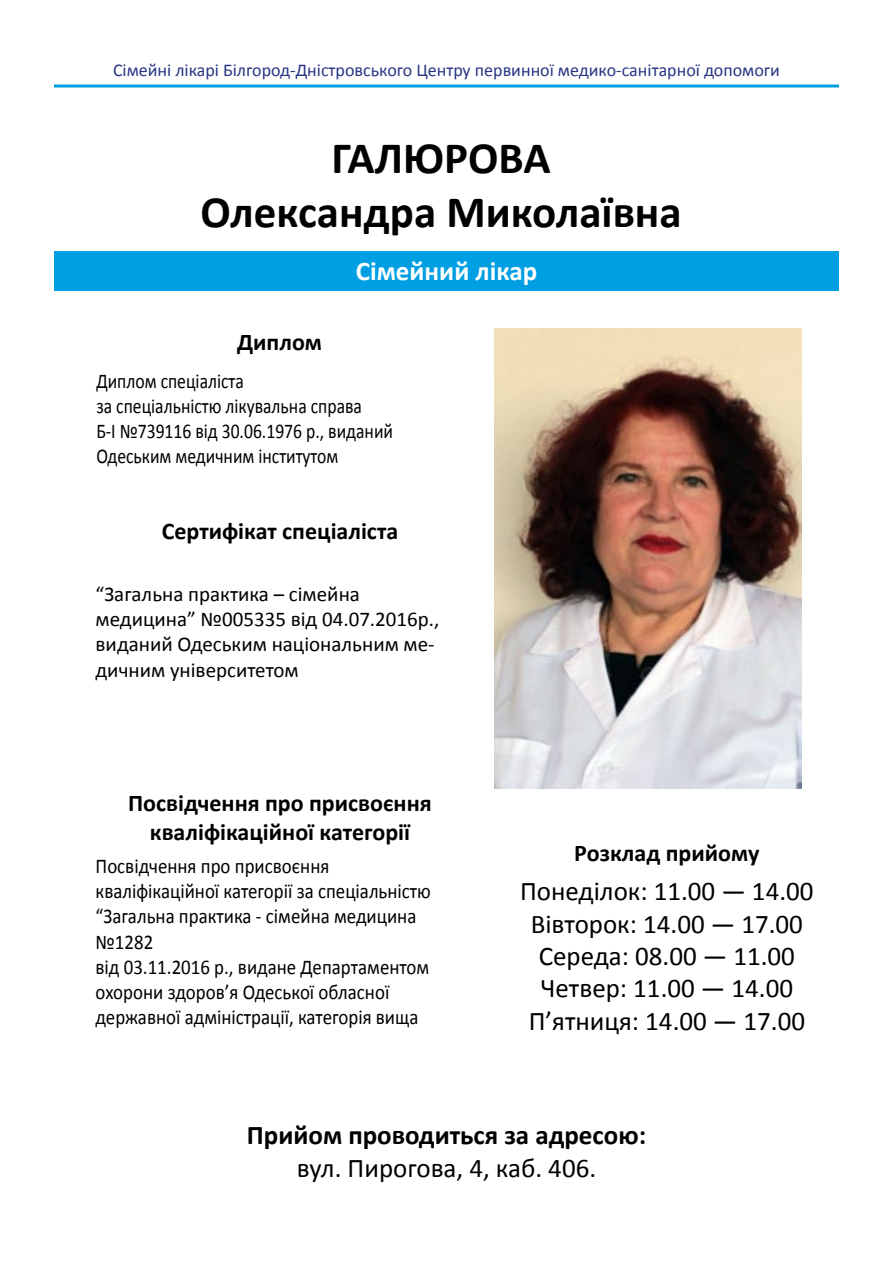
<style>
.page{position:relative;width:893px;height:1263px;background:#fff}
.page>*{position:absolute;margin:0;border:0;box-sizing:border-box;transform-origin:0 0}
.t1{font:700 45px/54px "Calibri";color:#000;text-align:center}
.t2{font:27px/32.4px "Calibri";color:#000;text-align:center}
.t3{font:700 27px "Calibri";color:#000}
.t4{font:700 27px "Calibri";color:#fff}
.t5{font:700 24px/28.8px "Calibri";color:#000;text-align:center}
.t6{font:21px/25.2px "Calibri";color:#000;scale:.9 1}
.t7{font:21px/25.2px "Calibri";color:#000;scale:.84 1}
.t8{font:21px/25.2px "Calibri";color:#000}
.t9{font:18px "Calibri";color:#283583}
</style>
<div class="page">
<hr style="left:54px;top:85px;width:785px;height:3px;background:#009fe3">
<div style="left:54px;top:251px;width:785px;height:39px;background:#009fe3"></div>
<img style="left:495px;top:328px;width:306px;height:461px">
<p class="t9" style="left:113px;top:59px;width:668px">Сімейні лікарі Білгород-Дністровського Центру первинної медико-санітарної допомоги</p>
<h1 class="t1" style="left:201px;top:131px;width:483px">ГАЛЮРОВА<br>Олександра Миколаївна</h1>
<p class="t4" style="left:356px;top:253px;width:183px">Сімейний лікар</p>
<p class="t5" style="left:237px;top:327px;width:86px">Диплом</p>
<p class="t7" style="left:96px;top:368px;width:355px">Диплом спеціаліста<br>за спеціальністю лікувальна справа<br>Б-І №739116 від 30.06.1976 р., виданий<br>Одеським медичним інститутом</p>
<p class="t5" style="left:162px;top:516px;width:238px">Сертифікат спеціаліста</p>
<p class="t8" style="left:96px;top:581px;width:345px">“Загальна практика – сімейна медицина” №005335 від 04.07.2016р., виданий Одеським національним ме&shy;дичним університетом</p>
<p class="t5" style="left:128px;top:789px;width:305px">Посвідчення про присвоєння кваліфікаційної категорії</p>
<p class="t6" style="left:96px;top:853px;width:374px">Посвідчення про присвоєння кваліфікаційної категорії за спеціальністю “Загальна практика - сімейна медицина №1282<br>від 03.11.2016 р., видане Департаментом охорони здоров’я Одеської обласної державної адміністрації, категорія вища</p>
<p class="t5" style="left:574px;top:838px;width:187px">Розклад прийому</p>
<p class="t2" style="left:520px;top:875px;width:295px">Понеділок: 11.00 — 14.00<br>Вівторок: 14.00 — 17.00<br>Середа: 08.00 — 11.00<br>Четвер: 11.00 — 14.00<br>Пʼятниця: 14.00 — 17.00</p>
<p class="t3" style="left:247px;top:1118px;width:401px">Прийом проводиться за адресою:</p>
<p class="t2" style="left:297px;top:1151px;width:301px">вул. Пирогова, 4, каб. 406.</p>
</div>
